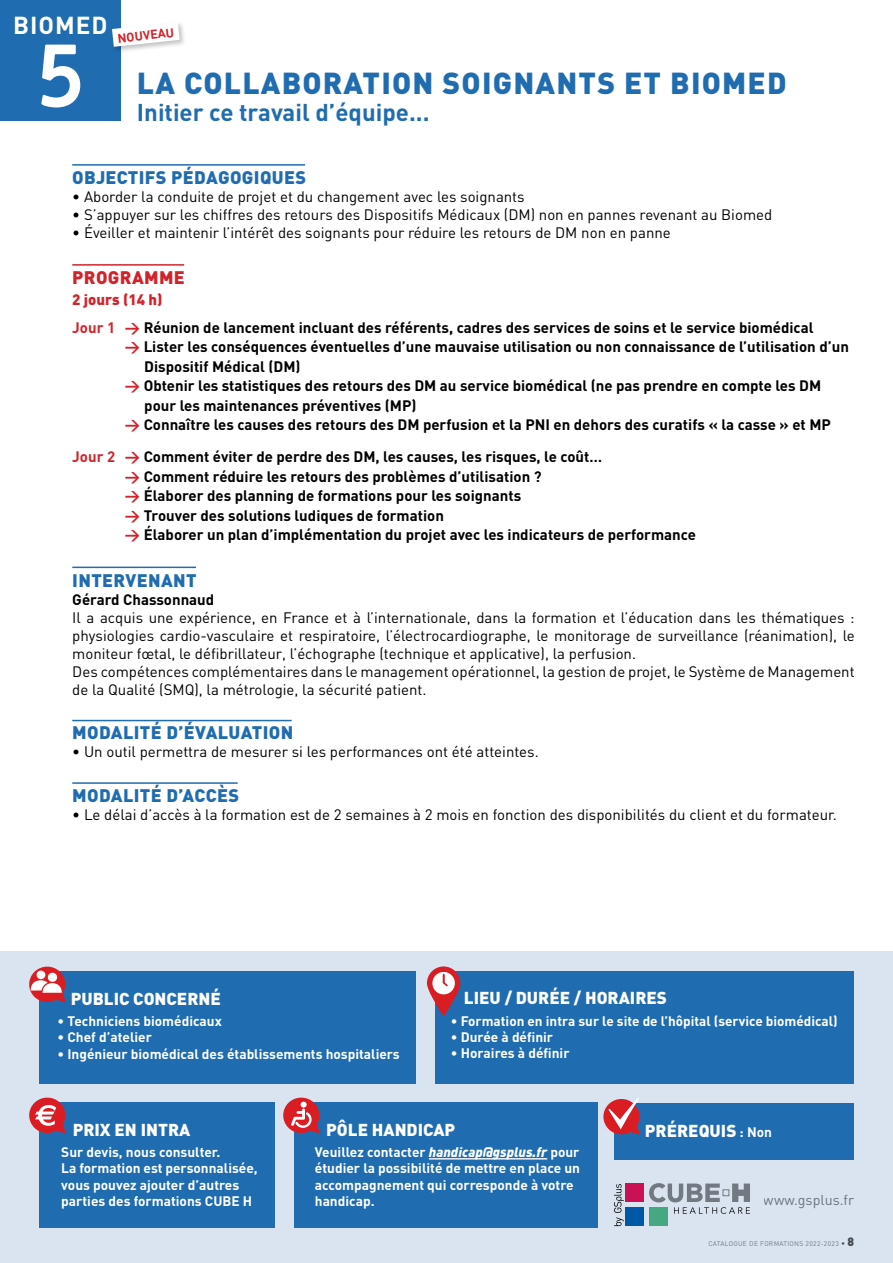
<style>
.page{position:relative;width:893px;height:1263px;background:#fff}
.page>*{position:absolute;margin:0;border:0;box-sizing:border-box;transform-origin:0 0}
.t1{font:700 91.8px "Officina Sans";color:#fff}
.t2{font:900 30px "DIN";color:#206cb0}
.t3{font:700 24.3px "DIN";color:#fff}
.t4{font:700 24px "DIN";color:#206cb0}
.t5{font:900 18px "DIN";letter-spacing:.02em;color:#206cb0}
.t6{font:900 18px "DIN";letter-spacing:.02em;color:#d2232a}
.t7{font:900 17.1px "DIN";color:#fff}
.t8{font:15px/18px "DIN";color:#000}
.t9{font:700 15px/19.5px "DIN";color:#000}
.t10{font:14.25px "DIN";color:#7e8083}
.t11{font:700 13.65px/16.4px "DIN";color:#fff}
.t12{font:700 12.6px "DIN";color:#d2232a}
.t13{font:6.75px "DIN";letter-spacing:.04em;color:#86888a}
.s1{font-weight:900;color:#d2232a}
.s2{color:#d2232a}
.s3{font-weight:900;font-style:italic}
.s4{font-weight:300;font-size:7.5px;color:#515254}
.s5{font-weight:900;font-size:12px;color:#515254}
</style>
<div class="page">
<div style="left:0;top:1228px;width:893px;height:35px;background:#dae4f0"></div>
<div style="left:0;top:951px;width:893px;height:285px;background:#dae4f0"></div>
<div style="left:40px;top:971px;width:376px;height:113px;background:#206cb0"></div>
<div style="left:294px;top:1102px;width:303px;height:126px;background:#206cb0"></div>
<hr style="left:429px;top:1158px;width:118px;height:1px;background:#fff">
<div style="left:614px;top:1103px;width:240px;height:57px;background:#206cb0"></div>
<div style="left:435px;top:971px;width:419px;height:113px;background:#206cb0"></div>
<div style="left:39px;top:1102px;width:235px;height:126px;background:#206cb0"></div>
<svg style="left:283px;top:1097px;width:37px;height:37px"></svg>
<svg style="left:29px;top:966px;width:37px;height:37px"></svg>
<svg style="left:29px;top:1097px;width:37px;height:37px"></svg>
<svg style="left:603px;top:1098px;width:37px;height:37px"></svg>
<div style="left:625px;top:1184px;width:19px;height:18px;background:#ca1155"></div>
<div style="left:625px;top:1207px;width:19px;height:19px;background:#0059a6"></div>
<div style="left:649px;top:1207px;width:19px;height:19px;background:#46a880"></div>
<svg style="left:649px;top:1183px;width:101px;height:31px"></svg>
<svg style="left:614px;top:1184px;width:10px;height:42px"></svg>
<svg style="left:427px;top:966px;width:33px;height:49px"></svg>
<hr style="left:72px;top:164px;width:233px;height:2px;background:#206cb0">
<hr style="left:72px;top:264px;width:112px;height:2px;background:#d2232a">
<hr style="left:72px;top:567px;width:124px;height:1px;background:#206cb0">
<hr style="left:72px;top:720px;width:220px;height:1px;background:#206cb0">
<hr style="left:72px;top:782px;width:166px;height:2px;background:#206cb0">
<div style="left:0;top:0;width:121px;height:121px;background:#206cb0"></div>
<div style="left:111px;top:21px;width:76px;height:33px;background:#000;opacity:.24"></div>
<svg style="left:112px;top:22px;width:68px;height:25px"></svg>
<h3 class="t3" style="left:13px;top:10px;width:33px">BIOMED</h3>
<h1 class="t1" style="left:35px;top:17px;width:53px">5</h1>
<p class="t12" style="left:142px;top:27px;width:17px;rotate:-6deg">VEAU</p>
<h2 class="t2" style="left:137px;top:63px;width:68px">LA COLLABORATION</h2>
<h2 class="t2" style="left:443px;top:63px;width:21px">SOIGNANTS</h2>
<h2 class="t2" style="left:624px;top:63px;width:66px">ET BIOMED</h2>
<h3 class="t4" style="left:137px;top:97px;width:294px">I nitier ce travail d’équipe...</h3>
<p class="t5" style="left:72px;top:165px;width:45px">OBJECTIFS</p>
<p class="t5" style="left:171px;top:165px;width:136px">PÉDAGOGIQUES</p>
<p class="t8" style="left:72px;top:187px;width:454px">• Aborder la conduite de projet et du changement avec les soignants</p>
<p class="t8" style="left:72px;top:205px;width:701px">• S’appuyer sur les chiffres des retours des Dispositifs Médicaux (DM) non en pannes revenant au Biomed</p>
<p class="t8" style="left:72px;top:223px;width:600px">• Éveiller et maintenir l’intérêt des soignants pour réduire les retours de DM non en panne</p>
<p class="t6" style="left:72px;top:265px;width:114px">PROGRAMME</p>
<p class="t9" style="left:72px;top:285px;width:743px;line-height:28px"><span class="s1">2 JOURS (14 H)<br></span><span class="s2">Jour 1 &gt;</span> Réunion de lancement incluant des référents, cadres des services de soins et le service biomédical</p>
<p class="t9" style="left:125px;top:336px;width:726px"><span class="s2">&gt;</span> Lister les conséquences éventuelles d’une mauvaise utilisation ou non connaissance de l’utilisation d’un</p>
<p class="t9" style="left:72px;top:356px;width:22px">D</p>
<p class="t9" style="left:154px;top:356px;width:148px">ispositif Médical (DM)</p>
<p class="t9" style="left:125px;top:375px;width:686px"><span class="s2">&gt;</span> Obtenir les statistiques des retours des DM au service biomédical (ne pas prendre en compte les DM</p>
<p class="t9" style="left:144px;top:395px;width:274px">pour les maintenances préventives (M P)</p>
<p class="t9" style="left:125px;top:414px;width:708px"><span class="s2">&gt;</span> Connaître les causes des retours des DM perfusion et la PNI en dehors des curatifs « la casse » et M P</p>
<p class="t9" style="left:125px;top:447px;width:573px;text-indent:-52px"><span class="s2">Jour 2 &gt;</span> Comment éviter de perdre des DM , les causes, les risques, le coût…<br><span class="s2">&gt;</span> Comment réduire les retours des problèmes d’utilisation ?<br><span class="s2">&gt;</span> Élaborer des planning de formations pour les soignants<br><span class="s2">&gt;</span> Trouver des solutions ludiques de formation<br><span class="s2">&gt;</span> Élaborer un plan d’implémentation du projet avec les indicateurs de performance</p>
<p class="t5" style="left:72px;top:568px;width:126px">INTERVENANT</p>
<p class="t9" style="left:72px;top:589px;width:144px">Gérard Chassonnaud</p>
<p class="t8" style="left:72px;top:608px;width:784px">Il a acquis une expérience, en France et à l’internationale, dans la formation et l’éducation dans les thématiques : physiologies cardio-vasculaire et respiratoire, l’électrocardiographe, le monitorage de surveillance (réanimation), le moniteur fœtal, le défibrillateur, l’échographe (technique et applicative), la perfusion.<br>Des compétences complémentaires dans le management opérationnel, la gestion de projet, le Système de Management de la Qualité (SMQ), la métrologie, la sécurité patient.</p>
<p class="t5" style="left:72px;top:721px;width:124px">MODALITÉ D’ÉVALUATION</p>
<p class="t8" style="left:72px;top:743px;width:468px">• Un outil permettra de mesurer si les performances ont été atteintes.</p>
<p class="t5" style="left:72px;top:783px;width:123px">MODALITÉ D’ACC</p>
<p class="t5" style="left:217px;top:783px;width:22px">ÈS</p>
<p class="t8" style="left:72px;top:805px;width:766px">• Le délai d’accès à la formation est de 2 semaines à 2 mois en fonction des disponibilités du client et du formateur.</p>
<p class="t7" style="left:71px;top:987px;width:22px">PUBLIC</p>
<p class="t7" style="left:133px;top:987px;width:12px">CONCERNÉ</p>
<p class="t11" style="left:58px;top:1012px;width:166px">• Techniciens biomédicaux</p>
<p class="t11" style="left:58px;top:1028px;width:96px">• Chef d’atelier</p>
<p class="t11" style="left:58px;top:1045px;width:344px">• I ngénieur biomédical des établissements hospitaliers</p>
<p class="t7" style="left:464px;top:987px;width:75px">LIEU / DURÉE</p>
<p class="t7" style="left:574px;top:987px;width:95px">/ HORAIRES</p>
<p class="t11" style="left:451px;top:1012px;width:388px">• Formation en intra sur le site de l’hôpital (service biomédical)</p>
<p class="t11" style="left:451px;top:1028px;width:104px">• Durée à définir</p>
<p class="t11" style="left:451px;top:1045px;width:120px">• Horaires à définir</p>
<p class="t7" style="left:73px;top:1118px;width:119px">PRIX EN INTRA</p>
<p class="t11" style="left:61px;top:1143px;width:198px">Sur devis, nous consulter.<br>La formation est personnalisée, vous pouvez ajouter d’autres parties des formations CUBE H</p>
<p class="t7" style="left:326px;top:1118px;width:131px">PÔLE HANDICAP</p>
<p class="t11" style="left:315px;top:1143px;width:267px">Veuillez contacter <span class="s3">handicap@gsplus.fr</span> pour étudier la possibilité de mettre en place un accompagnement qui corresponde à votre handicap.</p>
<p class="t7" style="left:645px;top:1119px;width:22px">PRÉREQUIS</p>
<p class="t11" style="left:740px;top:1123px;width:34px">: Non</p>
<p class="t10" style="left:764px;top:1191px;width:92px">www.gsplus.fr</p>
<p class="t13" style="left:708px;top:1240px;width:147px">Catalogue de formations 2022-2023 <span class="s4">•</span> <span class="s5">8</span></p>
</div>
